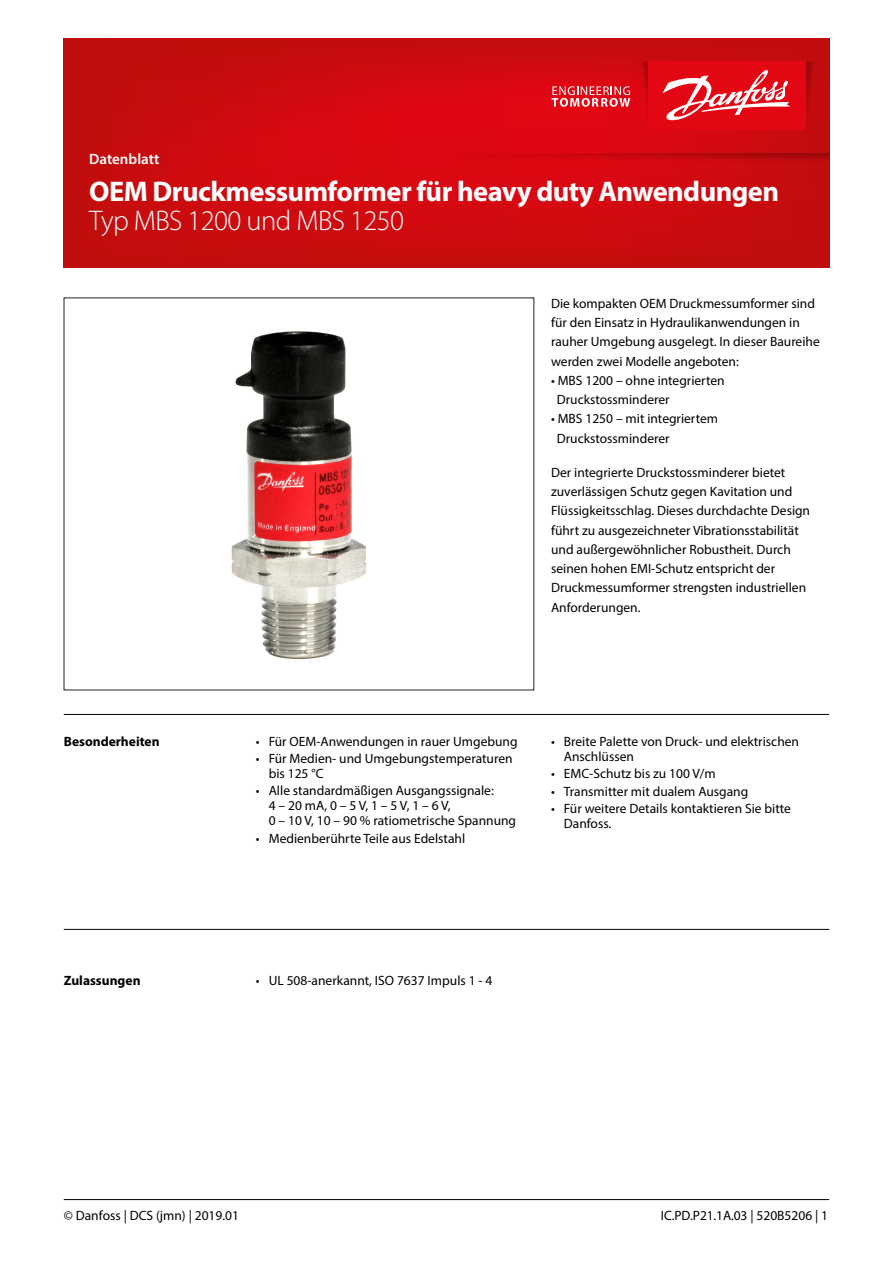
<style>
.page{position:relative;width:893px;height:1263px;background:#fff}
.page>*{position:absolute;margin:0;border:0;box-sizing:border-box;transform-origin:0 0}
.t1{font:700 28.5px "Myriad Pro";letter-spacing:-.02em;color:#fff}
.t2{font:300 28.5px "Myriad Pro";letter-spacing:-.02em;color:#fff}
.t3{font:600 15px "Myriad Pro";color:#fff}
.t4{font:13.5px/19.2px "Myriad Pro";color:#000}
.t5{font:700 13.5px "Myriad Pro";color:#000}
</style>
<div class="page">
<svg style="left:64px;top:38px;width:765px;height:230px;background:#cd0a0f"></svg>
<svg style="left:806px;top:61px;width:13px;height:69px"></svg>
<svg style="left:636px;top:61px;width:12px;height:69px"></svg>
<div style="left:648px;top:61px;width:158px;height:69px;background:#e30613"></div>
<svg style="left:552px;top:86px;width:78px;height:21px;background:#ea5b63"></svg>
<svg style="left:662px;top:70px;width:128px;height:51px"></svg>
<svg style="left:332px;top:153px;width:497px;height:13px;background:#cf0710"></svg>
<hr style="left:64px;top:1199px;width:765px;height:1px;background:#000">
<img style="left:231px;top:331px;width:136px;height:328px">
<hr style="left:64px;top:714px;width:765px;height:1px;background:#000">
<hr style="left:64px;top:929px;width:765px;height:1px;background:#000">
<p class="t3" style="left:89px;top:150px;width:71px">Datenblatt</p>
<h1 class="t1" style="left:89px;top:173px;width:691px">OEM Druckmessumformer für heavy duty Anwendungen</h1>
<h1 class="t2" style="left:89px;top:204px;width:316px">Typ MBS 1200 und MBS 1250</h1>
<p class="t5" style="left:64px;top:733px;width:97px">Besonderheiten</p>
<p class="t5" style="left:64px;top:971px;width:78px">Zulassungen</p>
<p class="t4" style="left:551px;top:293px;width:270px">Die kompakten OEM Druckmessumformer sind für den Einsatz in Hydraulikanwendungen in rauher Umgebung ausgelegt. In dieser Baureihe werden zwei Modelle angeboten:</p>
<p class="t4" style="left:557px;top:370px;width:169px;text-indent:-6px">• MBS 1200 – ohne integrierten<br>Druckstossminderer</p>
<p class="t4" style="left:557px;top:409px;width:163px;text-indent:-6px">• MBS 1250 – mit integriertem<br>Druckstossminderer</p>
<p class="t4" style="left:551px;top:462px;width:261px">Der integrierte Druckstossminderer bietet zuverlässigen Schutz gegen Kavitation und Flüssigkeitsschlag. Dieses durchdachte Design führt zu ausgezeichneter Vibrationsstabilität und außergewöhnlicher Robustheit. Durch seinen hohen EMI-Schutz entspricht der Druckmessumformer strengsten industriellen Anforderungen.</p>
<p class="t4" style="left:256px;top:732px;width:263px">• Für OEM-Anwendungen in rauer Umgebung</p>
<p class="t4" style="left:269px;top:751px;width:245px;line-height:15px;text-indent:-13px">• Für Medien- und Umgebungstemperaturen bis 125 °C</p>
<p class="t4" style="left:269px;top:783px;width:249px;line-height:15px;text-indent:-13px">• Alle standardmäßigen Ausgangssignale:<br>4 – 20 mA, 0 – 5 V, 1 – 5 V, 1 – 6 V,<br>0 – 10 V, 10 – 90 % ratiometrische Spannung</p>
<p class="t4" style="left:256px;top:828px;width:211px">• Medienberührte Teile aus Edelstahl</p>
<p class="t4" style="left:564px;top:734px;width:237px;line-height:15px;text-indent:-13px">• Breite Palette von Druck- und elektrischen<br>Anschlüssen</p>
<p class="t4" style="left:551px;top:764px;width:166px">• EMC-Schutz bis zu 100 V/m</p>
<p class="t4" style="left:551px;top:781px;width:199px">• Transmitter mit dualem Ausgang</p>
<p class="t4" style="left:564px;top:800px;width:229px;line-height:15px;text-indent:-13px">• Für weitere Details kontaktieren Sie bitte<br>Danfoss.</p>
<p class="t4" style="left:256px;top:970px;width:238px">• UL 508-anerkannt, ISO 7637 Impuls 1 - 4</p>
<p class="t4" style="left:64px;top:1206px;width:177px">© Danfoss | DCS (jmn) | 2019.01</p>
<p class="t4" style="left:661px;top:1206px;width:169px">IC.PD.P21.1A.03 | 520B5206 | 1</p>
</div>
